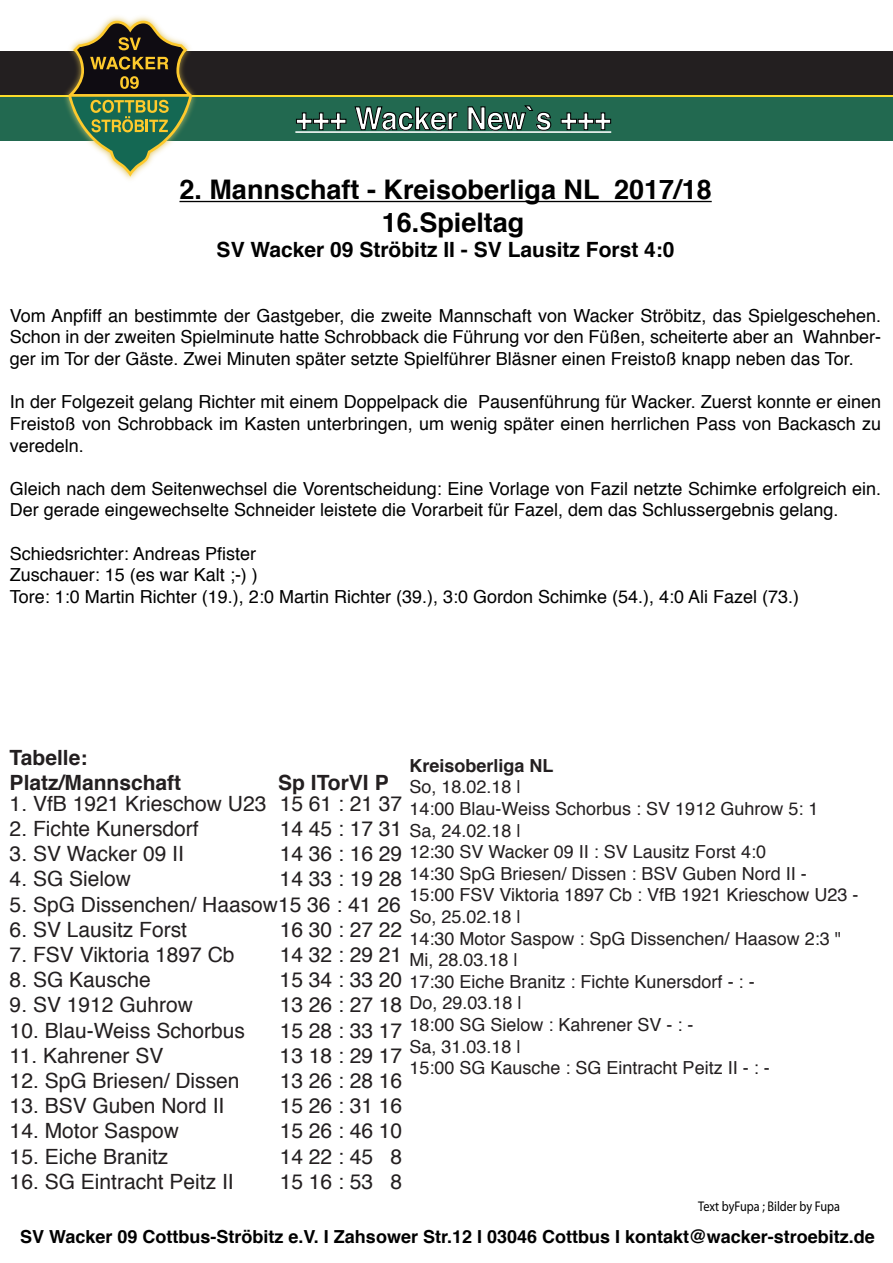
<style>
.page{position:relative;width:893px;height:1263px;background:#fff}
.page>*{position:absolute;margin:0;border:0;box-sizing:border-box;transform-origin:0 0}
.t1{font:700 31.8px "Helvetica";color:#fff;scale:.92 1}
.t2{font:700 27px/32.4px "Helvetica";color:#000;text-align:center}
.t3{font:21px "Helvetica";color:#231f20}
.t4{font:700 21px "Helvetica";color:#000}
.t5{font:700 21px/25.2px "Helvetica";color:#231f20}
.t6{font:18px/21.6px "Helvetica";color:#000;text-align:justify}
.t7{font:18px/21.6px "Helvetica";color:#231f20}
.t8{font:700 18px "Helvetica";color:#000}
.t9{font:700 18px "Helvetica";color:#231f20}
.t10{font:14.1px "Myriad Pro";color:#000;scale:.87 1}
</style>
<div class="page">
<hr style="left:179px;top:201px;width:533px;height:1px;background:#000">
<svg style="left:249px;top:94px;width:644px;height:3px;background:#b39d27"></svg>
<div style="left:0;top:51px;width:893px;height:43px;background:#231f20"></div>
<div style="left:0;top:97px;width:893px;height:44px;background:#226950"></div>
<img style="left:0;top:16px;width:249px;height:164px">
<svg style="left:68px;top:21px;width:124px;height:156px"></svg>
<svg style="left:296px;top:112px;width:51px;height:18px"></svg>
<svg style="left:354px;top:106px;width:104px;height:25px"></svg>
<svg style="left:467px;top:105px;width:85px;height:26px"></svg>
<svg style="left:560px;top:112px;width:51px;height:18px"></svg>
<hr style="left:295px;top:131px;width:316px;height:2px;background:#fff">
<h1 class="t1" style="left:295px;top:93px;width:345px">+++ Wacker New`s +++</h1>
<h2 class="t2" style="left:179px;top:174px;width:534px">2. Mannschaft - Kreisoberliga NL 2017/18<br>16.Spieltag</h2>
<p class="t4" style="left:217px;top:233px;width:459px">SV Wacker 09 Ströbitz II - SV Lausitz Forst 4:0</p>
<p class="t6" style="left:10px;top:305px;width:873px">Vom Anpfiff an bestimmte der Gastgeber, die zweite Mannschaft von Wacker Ströbitz, das Spielgeschehen.<br>Schon in der zweiten Spielminute hatte Schrobback die Führung vor den Füßen, scheiterte aber an Wahnber&shy;ger im Tor der Gäste. Zwei Minuten später setzte Spielführer Bläsner einen Freistoß knapp neben das Tor.</p>
<p class="t6" style="left:10px;top:392px;width:873px">In der Folgezeit gelang Richter mit einem Doppelpack die Pausenführung für Wacker. Zuerst konnte er einen Freistoß von Schrobback im Kasten unterbringen, um wenig später einen herrlichen Pass von Backasch zu veredeln.</p>
<p class="t6" style="left:10px;top:478px;width:873px">Gleich nach dem Seitenwechsel die Vorentscheidung: Eine Vorlage von Fazil netzte Schimke erfolgreich ein.<br>Der gerade eingewechselte Schneider leistete die Vorarbeit für Fazel, dem das Schlussergebnis gelang.</p>
<p class="t6" style="left:10px;top:543px;width:791px;text-align:left">Schiedsrichter: Andreas Pfister<br>Zuschauer: 15 (es war Kalt ;-) )<br>Tore: 1:0 Martin Richter (19.), 2:0 Martin Richter (39.), 3:0 Gordon Schimke (54.), 4:0 Ali Fazel (73.)</p>
<p class="t5" style="left:10px;top:745px;width:173px">Tabelle:<br>Platz/Mannschaft</p>
<p class="t5" style="left:278px;top:771px;width:112px">Sp ITorVI P</p>
<p class="t3" style="left:10px;top:787px;width:394px">1. VfB 1921 Krieschow U23 15 61 : 21 37</p>
<p class="t3" style="left:10px;top:812px;width:191px">2. Fichte Kunersdorf</p>
<p class="t3" style="left:280px;top:812px;width:124px">14 45 : 17 31</p>
<p class="t3" style="left:10px;top:837px;width:176px">3. SV Wacker 09 II</p>
<p class="t3" style="left:280px;top:837px;width:124px">14 36 : 16 29</p>
<p class="t3" style="left:10px;top:863px;width:123px">4. SG Sielow</p>
<p class="t3" style="left:280px;top:863px;width:124px">14 33 : 19 28</p>
<p class="t3" style="left:10px;top:888px;width:393px">5. SpG Dissenchen/ Haasow15 36 : 41 26</p>
<p class="t3" style="left:10px;top:913px;width:179px">6. SV Lausitz Forst</p>
<p class="t3" style="left:280px;top:913px;width:124px">16 30 : 27 22</p>
<p class="t3" style="left:10px;top:938px;width:226px">7. FSV Viktoria 1897 Cb</p>
<p class="t3" style="left:280px;top:938px;width:124px">14 32 : 29 21</p>
<p class="t3" style="left:10px;top:963px;width:143px">8. SG Kausche</p>
<p class="t3" style="left:280px;top:963px;width:124px">15 34 : 33 20</p>
<p class="t3" style="left:10px;top:989px;width:185px">9. SV 1912 Guhrow</p>
<p class="t3" style="left:280px;top:989px;width:124px">13 26 : 27 18</p>
<p class="t3" style="left:10px;top:1014px;width:237px">10. Blau-Weiss Schorbus</p>
<p class="t3" style="left:280px;top:1014px;width:124px">15 28 : 33 17</p>
<p class="t3" style="left:10px;top:1039px;width:155px">11. Kahrener SV</p>
<p class="t3" style="left:280px;top:1039px;width:124px">13 18 : 29 17</p>
<p class="t3" style="left:10px;top:1064px;width:231px">12. SpG Briesen/ Dissen</p>
<p class="t3" style="left:280px;top:1064px;width:124px">13 26 : 28 16</p>
<p class="t3" style="left:10px;top:1089px;width:216px">13. BSV Guben Nord II</p>
<p class="t3" style="left:280px;top:1089px;width:124px">15 26 : 31 16</p>
<p class="t3" style="left:10px;top:1115px;width:171px">14. Motor Saspow</p>
<p class="t3" style="left:280px;top:1115px;width:124px">15 26 : 46 10</p>
<p class="t3" style="left:10px;top:1140px;width:160px">15. Eiche Branitz</p>
<p class="t3" style="left:280px;top:1140px;width:124px">14 22 : 45 8</p>
<p class="t3" style="left:10px;top:1165px;width:226px">16. SG Eintracht Peitz II</p>
<p class="t3" style="left:280px;top:1165px;width:124px">15 16 : 53 8</p>
<p class="t9" style="left:409px;top:751px;width:146px">Kreisoberliga NL</p>
<p class="t7" style="left:409px;top:777px;width:450px">So, 18.02.18 |<br>14:00 Blau-Weiss Schorbus : SV 1912 Guhrow 5: 1<br>Sa, 24.02.18 |<br>12:30 SV Wacker 09 II : SV Lausitz Forst 4:0<br>14:30 SpG Briesen/ Dissen : BSV Guben Nord II -<br>15:00 FSV Viktoria 1897 Cb : VfB 1921 Krieschow U23 -<br>So, 25.02.18 |<br>14:30 Motor Saspow : SpG Dissenchen/ Haasow 2:3 "<br>Mi, 28.03.18 |<br>17:30 Eiche Branitz : Fichte Kunersdorf - : -<br>Do, 29.03.18 |<br>18:00 SG Sielow : Kahrener SV - : -<br>Sa, 31.03.18 |<br>15:00 SG Kausche : SG Eintracht Peitz II - : -</p>
<p class="t10" style="left:698px;top:1198px;width:165px">Text byFupa ; Bilder by Fupa</p>
<p class="t8" style="left:20px;top:1222px;width:856px">SV Wacker 09 Cottbus-Ströbitz e.V. I Zahsower Str.12 I 03046 Cottbus I kontakt@wacker-stroebitz.de</p>
</div>
